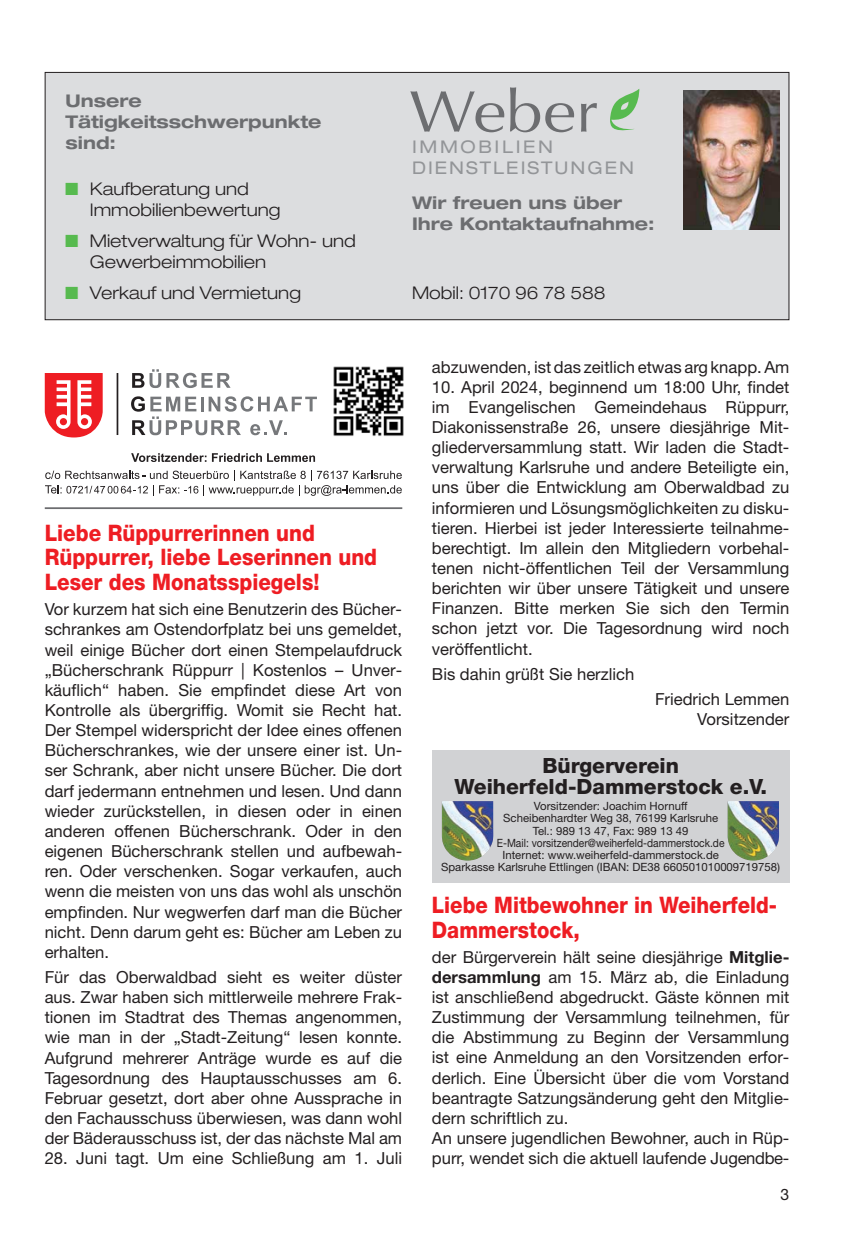
<style>
.page{position:relative;width:849px;height:1236px;background:#fff}
.page>*{position:absolute;margin:0;border:0;box-sizing:border-box;transform-origin:0 0}
.t1{font:22.75px/24.8px "Helvetica Neue Helvetica 85 Hv";color:#ee1d23;scale:.9 1}
.t2{font:22.75px/24.8px "Helvetica Neue Helvetica 85 Hv";color:#ee1d23;scale:.89 1}
.t3{font:21px/21px "Helvetica Neue Helvetica 85 Hv";color:#231f20;text-align:center}
.t4{font:300 expanded 17.5px/21px "Helvetica Neue";color:#231f20}
.t5{font:700 expanded 17.5px/21px "Helvetica Neue";color:#6c6d70}
.t6{font:expanded 17.5px/21px "Helvetica Neue";letter-spacing:.115em;color:#939598}
.t7{font:16.62px/20.1px "Helvetica Neue Helvetica 55 Rmn";color:#231f20;text-align:justify}
.t8{font:15.75px "Helvetica Neue Helvetica 55 Rmn";color:#231f20}
.t9{font:11.38px/12.2px "Helvetica Neue Helvetica 55 Rmn";color:#231f20;text-align:center}
.s1{color:#57ba4f}
.s2{font-family:"Helvetica Neue Helvetica 75";font-weight:700}
</style>
<div class="page">
<svg style="left:131px;top:396px;width:186px;height:39px"></svg>
<svg style="left:132px;top:369px;width:98px;height:19px"></svg>
<svg style="left:45px;top:373px;width:58px;height:64px"></svg>
<div style="left:81px;top:418px;width:7px;height:7px;background:#ee1d23;border-radius:50%"></div>
<hr style="left:117px;top:373px;width:1px;height:62px;background:#231f20">
<svg style="left:45px;top:470px;width:356px;height:25px"></svg>
<svg style="left:131px;top:453px;width:75px;height:9px"></svg>
<svg style="left:212px;top:453px;width:103px;height:9px"></svg>
<hr style="left:45px;top:507px;width:357px;height:2px;background:#6c6d70">
<img style="left:333px;top:367px;width:71px;height:69px">
<div style="left:45px;top:72px;width:743px;height:248px;background:#dcdddf"></div>
<div style="left:45px;top:72px;width:744px;height:248px;border:1px solid #231f20"></div>
<img style="left:683px;top:91px;width:96px;height:139px">
<svg style="left:610px;top:89px;width:29px;height:42px"></svg>
<svg style="left:410px;top:91px;width:94px;height:41px"></svg>
<svg style="left:510px;top:87px;width:64px;height:45px"></svg>
<svg style="left:581px;top:103px;width:16px;height:29px"></svg>
<div style="left:432px;top:750px;width:357px;height:132px;background:#d1d2d4"></div>
<img style="left:442px;top:801px;width:51px;height:59px">
<img style="left:727px;top:801px;width:51px;height:59px">
<p class="t5" style="left:65px;top:89px;width:257px">Unsere<br>Tätigkeitsschwerpunkte sind:</p>
<p class="t4" style="left:90px;top:178px;width:192px;text-indent:-25px"><span class="s1">■</span> Kaufberatung und<br>Immobilienbewertung</p>
<p class="t4" style="left:90px;top:230px;width:267px;text-indent:-25px"><span class="s1">■</span> Mietverwaltung für Wohn- und<br>Gewerbeimmobilien</p>
<p class="t4" style="left:65px;top:282px;width:237px"><span class="s1">■</span> Verkauf und Vermietung</p>
<p class="t6" style="left:412px;top:136px;width:223px">IMMOBILIEN<br>DIENSTLEISTUNGEN</p>
<p class="t5" style="left:412px;top:191px;width:244px">Wir freuen uns über<br>Ihre Kontaktaufnahme:</p>
<p class="t5" style="left:437px;top:208px;width:207px">Gerne auch für Sie:</p>
<p class="t4" style="left:412px;top:282px;width:195px">Mobil: 0170 96 78 588</p>
<p class="t4" style="left:437px;top:286px;width:195px">Mobil: 0170 96 78 588</p>
<h1 class="t1" style="left:45px;top:520px;width:371px">Liebe Rüppurrerinnen und<br>Rüppurrer, liebe Leserinnen und<br>Leser des Monatsspiegels!</h1>
<p class="t7" style="left:45px;top:599px;width:359px">Vor kurzem hat sich eine Benutzerin des Bücher&shy;schrankes am Ostendorfplatz bei uns gemeldet, weil einige Bücher dort einen Stempelaufdruck „Bücherschrank Rüppurr | Kostenlos – Unver&shy;käuflich“ haben. Sie empfindet diese Art von Kontrolle als übergriffig. Womit sie Recht hat.<br>Der Stempel widerspricht der Idee eines offenen Bücherschrankes, wie der unsere einer ist. Un&shy;ser Schrank, aber nicht unsere Bücher. Die dort darf jedermann entnehmen und lesen. Und dann wieder zurückstellen, in diesen oder in einen anderen offenen Bücherschrank. Oder in den eigenen Bücherschrank stellen und aufbewah&shy;ren. Oder verschenken. Sogar verkaufen, auch wenn die meisten von uns das wohl als unschön empfinden. Nur wegwerfen darf man die Bücher nicht. Denn darum geht es: Bücher am Leben zu erhalten.</p>
<p class="t7" style="left:45px;top:966px;width:359px">Für das Oberwaldbad sieht es weiter düster aus. Zwar haben sich mittlerweile mehrere Frak&shy;tionen im Stadtrat des Themas angenommen, wie man in der „Stadt-Zeitung“ lesen konnte.<br>Aufgrund mehrerer Anträge wurde es auf die Tagesordnung des Hauptausschusses am 6.<br>Februar gesetzt, dort aber ohne Aussprache in den Fachausschuss überwiesen, was dann wohl der Bäderausschuss ist, der das nächste Mal am</p>
<p class="t7" style="left:45px;top:1147px;width:359px">28. Juni tagt. Um eine Schließung am 1. Juli</p>
<p class="t7" style="left:432px;top:356px;width:359px">abzuwenden, ist das zeitlich etwas arg knapp. Am</p>
<p class="t7" style="left:432px;top:376px;width:359px">10. April 2024, beginnend um 18:00 Uhr, findet im Evangelischen Gemeindehaus Rüppurr, Diakonissenstraße 26, unsere diesjährige Mit&shy;gliederversammlung statt. Wir laden die Stadt&shy;verwaltung Karlsruhe und andere Beteiligte ein, uns über die Entwicklung am Oberwaldbad zu informieren und Lösungsmöglichkeiten zu disku&shy;tieren. Hierbei ist jeder Interessierte teilnahme&shy;berechtigt. Im allein den Mitgliedern vorbehal&shy;tenen nicht-öffentlichen Teil der Versammlung berichten wir über unsere Tätigkeit und unsere Finanzen. Bitte merken Sie sich den Termin schon jetzt vor. Die Tagesordnung wird noch veröffentlicht.</p>
<p class="t7" style="left:432px;top:663px;width:204px">Bis dahin grüßt Sie herzlich</p>
<p class="t7" style="left:654px;top:688px;width:136px;text-align:right">Friedrich Lemmen<br>Vorsitzender</p>
<p class="t4" style="left:437px;top:359px;width:282px">Web: www.weberimmobiliengmbh.de</p>
<p class="t3" style="left:454px;top:754px;width:314px">Bürgerverein<br>Weiherfeld-Dammerstock e.V.</p>
<p class="t9" style="left:441px;top:799px;width:340px">Vorsitzender: Joachim Hornuff<br>Scheibenhardter Weg 38, 76199 Karlsruhe<br>Tel.: 989 13 47, Fax: 989 13 49<br>E-Mail: vorsitzender@weiherfeld-dammerstock.de<br>Internet: www.weiherfeld-dammerstock.de<br>Sparkasse Karlsruhe Ettlingen (IBAN: DE38 660501010009719758)</p>
<h1 class="t2" style="left:432px;top:892px;width:389px">Liebe Mitbewohner in Weiherfeld-<br>Dammerstock,</h1>
<p class="t7" style="left:432px;top:946px;width:359px;text-align:left">der Bürgerverein hält seine diesjährige <span class="s2">Mitglie&shy;dersammlung</span> am 15. März ab, die Einladung ist anschließend abgedruckt. Gäste können mit Zustimmung der Versammlung teilnehmen, für die Abstimmung zu Beginn der Versammlung ist eine Anmeldung an den Vorsitzenden erfor&shy;derlich. Eine Übersicht über die vom Vorstand beantragte Satzungsänderung geht den Mitglie&shy;dern schriftlich zu.<br>An unsere jugendlichen Bewohner, auch in Rüp&shy;purr, wendet sich die aktuell laufende Jugendbe-</p>
<p class="t8" style="left:780px;top:1184px;width:10px">3</p>
</div>
